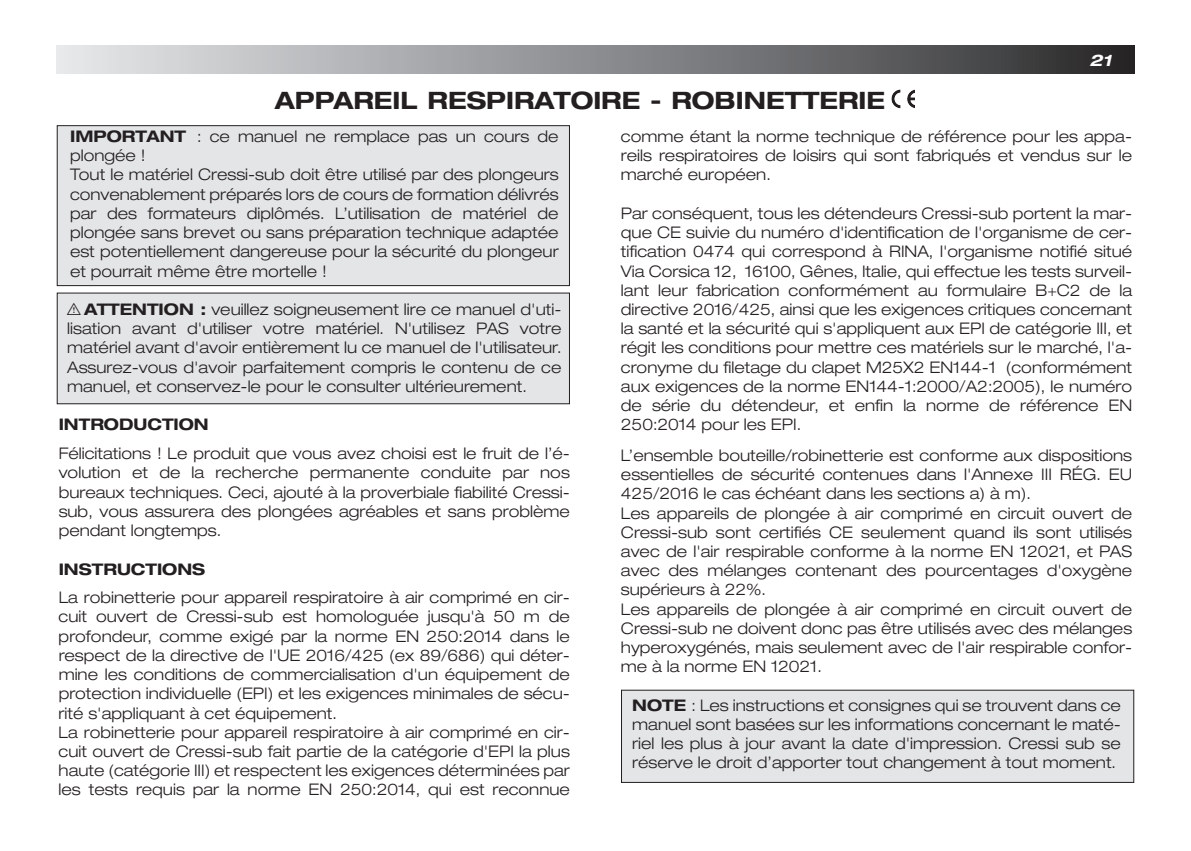
<style>
.page{position:relative;width:1191px;height:851px;background:#fff}
.page>*{position:absolute;margin:0;border:0;box-sizing:border-box;transform-origin:0 0}
.t1{font:700 expanded 24px "Helvetica Neue";color:#231f20}
.t2{font:300 expanded 16px/19.2px "Helvetica Neue";color:#231f20;text-align:justify}
.t3{font:700 expanded 16px "Helvetica Neue";color:#231f20}
.t4{font:italic 700 expanded 16px "Helvetica Neue";color:#fff}
.s1{font-weight:700}
.s2{font-family:"tables";font-weight:400;font-stretch:normal}
</style>
<div class="page">
<div style="left:57px;top:45px;width:1077px;height:29px;background:linear-gradient(to right,#e9eaed,#2d2d2f)"></div>
<div style="left:621px;top:690px;width:512px;height:92px;background:#e4e5e7"></div>
<div style="left:621px;top:689px;width:513px;height:93px;border:1px solid #231f20"></div>
<div style="left:57px;top:293px;width:512px;height:110px;background:#e4e5e7"></div>
<div style="left:57px;top:292px;width:513px;height:112px;border:1px solid #231f20"></div>
<div style="left:57px;top:126px;width:512px;height:159px;background:#e4e5e7"></div>
<div style="left:57px;top:125px;width:513px;height:161px;border:1px solid #231f20"></div>
<img style="left:891px;top:89px;width:23px;height:19px">
<h1 class="t1" style="left:275px;top:91px;width:612px">APPAREIL RESPIRATOIRE - ROBINETTERIE</h1>
<p class="t4" style="left:1089px;top:55px;width:23px">21</p>
<p class="t2" style="left:70px;top:128px;width:490px;text-align:left"><span class="s1">IMPORTANT</span> : ce manuel ne remplace pas un cours de plongée !<br>Tout le matériel Cressi-sub doit être utilisé par des plongeurs convenablement préparés lors de cours de formation délivrés par des formateurs diplômés. L’utilisation de matériel de plongée sans brevet ou sans préparation technique adaptée est potentiellement dangereuse pour la sécurité du plongeur et pourrait même être mortelle !</p>
<p class="t2" style="left:67px;top:301px;width:496px"><span class="s2">i</span> <span class="s1">ATTENTION :</span> veuillez soigneusement lire ce manuel d'uti&shy;lisation avant d'utiliser votre matériel. N'utilisez PAS votre matériel avant d'avoir entièrement lu ce manuel de l'utilisateur.<br>Assurez-vous d'avoir parfaitement compris le contenu de ce manuel, et conservez-le pour le consulter ultérieurement.</p>
<p class="t3" style="left:59px;top:419px;width:152px">INTRODUCTION</p>
<p class="t2" style="left:59px;top:445px;width:513px">Félicitations ! Le produit que vous avez choisi est le fruit de l’é&shy;volution et de la recherche permanente conduite par nos bureaux techniques. Ceci, ajouté à la proverbiale fiabilité Cressi&shy;sub, vous assurera des plongées agréables et sans problème pendant longtemps.</p>
<p class="t3" style="left:59px;top:563px;width:148px">INSTRUCTIONS</p>
<p class="t2" style="left:59px;top:589px;width:513px;text-align:left">La robinetterie pour appareil respiratoire à air comprimé en cir&shy;cuit ouvert de Cressi-sub est homologuée jusqu'à 50 m de profondeur, comme exigé par la norme EN 250:2014 dans le respect de la directive de l'UE 2016/425 (ex 89/686) qui déter&shy;mine les conditions de commercialisation d'un équipement de protection individuelle (EPI) et les exigences minimales de sécu&shy;rité s'appliquant à cet équipement.<br>La robinetterie pour appareil respiratoire à air comprimé en cir&shy;cuit ouvert de Cressi-sub fait partie de la catégorie d'EPI la plus haute (catégorie III) et respectent les exigences déterminées par les tests requis par la norme EN 250:2014, qui est reconnue</p>
<p class="t2" style="left:621px;top:128px;width:513px">comme étant la norme technique de référence pour les appa&shy;reils respiratoires de loisirs qui sont fabriqués et vendus sur le marché européen.</p>
<p class="t2" style="left:621px;top:205px;width:513px">Par conséquent, tous les détendeurs Cressi-sub portent la mar&shy;que CE suivie du numéro d'identification de l'organisme de cer&shy;tification 0474 qui correspond à RINA, l'organisme notifié situé Via Corsica 12, 16100, Gênes, Italie, qui effectue les tests surveil&shy;lant leur fabrication conformément au formulaire B+C2 de la directive 2016/425, ainsi que les exigences critiques concernant la santé et la sécurité qui s'appliquent aux EPI de catégorie III, et régit les conditions pour mettre ces matériels sur le marché, l'a&shy;cronyme du filetage du clapet M25X2 EN144-1 (conformément aux exigences de la norme EN144-1:2000/A2:2005), le numéro de série du détendeur, et enfin la norme de référence EN 250:2014 pour les EPI.</p>
<p class="t2" style="left:621px;top:447px;width:513px;text-align:left">L’ensemble bouteille/robinetterie est conforme aux dispositions essentielles de sécurité contenues dans l'Annexe III RÉG. EU 425/2016 le cas échéant dans les sections a) à m).<br>Les appareils de plongée à air comprimé en circuit ouvert de Cressi-sub sont certifiés CE seulement quand ils sont utilisés avec de l'air respirable conforme à la norme EN 12021, et PAS avec des mélanges contenant des pourcentages d'oxygène supérieurs à 22%.<br>Les appareils de plongée à air comprimé en circuit ouvert de Cressi-sub ne doivent donc pas être utilisés avec des mélanges hyperoxygénés, mais seulement avec de l'air respirable confor&shy;me à la norme EN 12021.</p>
<p class="t2" style="left:632px;top:697px;width:490px"><span class="s1">NOTE</span> : Les instructions et consignes qui se trouvent dans ce manuel sont basées sur les informations concernant le maté&shy;riel les plus à jour avant la date d'impression. Cressi sub se réserve le droit d’apporter tout changement à tout moment.</p>
</div>
